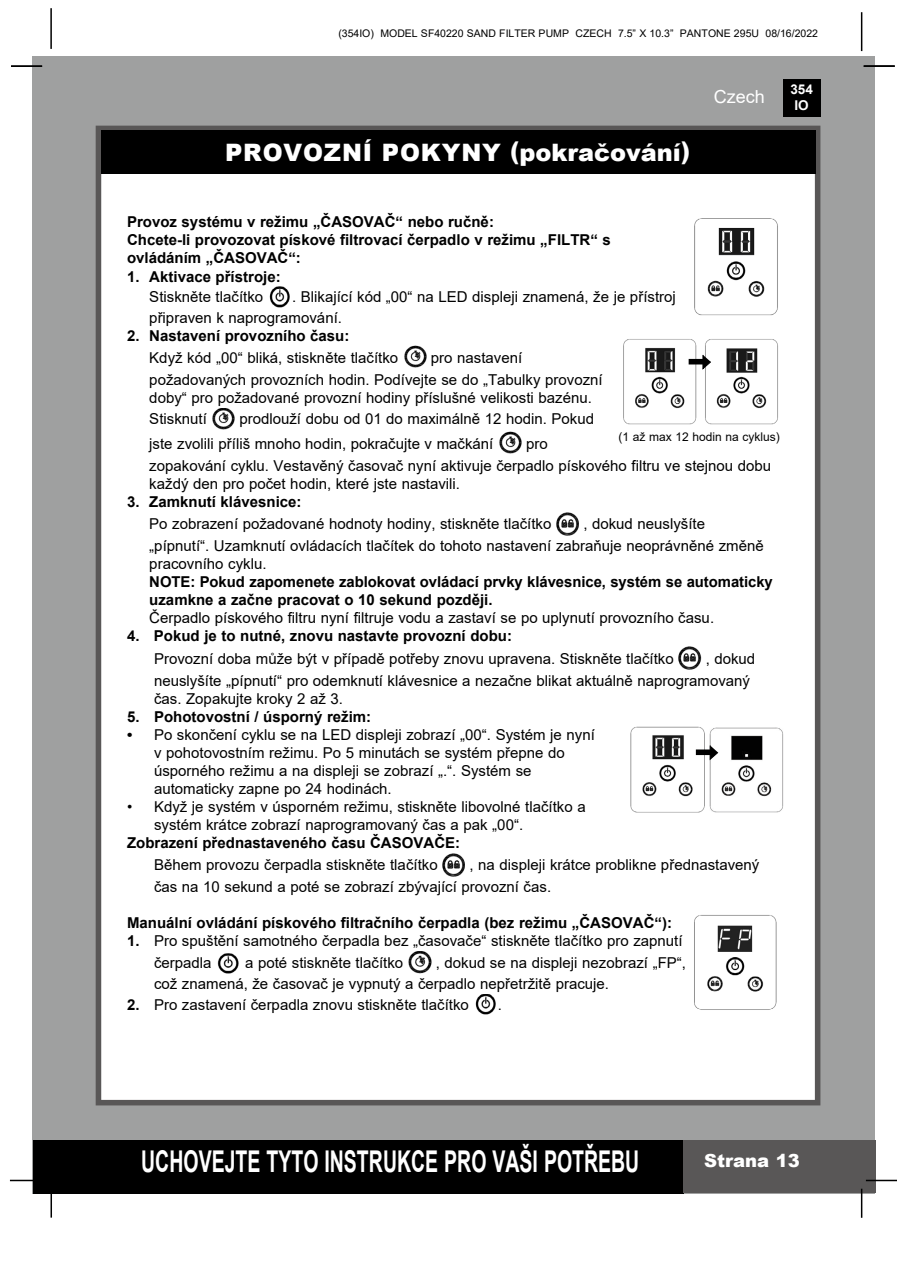
<style>
.page{position:relative;width:897px;height:1264px;background:#fff}
.page>*{position:absolute;margin:0;border:0;box-sizing:border-box;transform-origin:0 0}
.t1{font:700 30px "Arial";color:#fff;scale:.65 1}
.t2{font:900 24px "Arial";letter-spacing:.035em;color:#fff}
.t3{font:900 18px "Arial";color:#fff}
.t4{font:18px "Arial";color:#fff}
.t5{font:15px/18px "Arial";color:#000}
.t6{font:700 15px/18px "Arial";color:#000}
.t7{font:700 13.5px/16.2px "Arial";color:#fff;text-align:center}
.t8{font:12px "Arial";color:#000}
.t9{font:10.5px "Arial";color:#000}
.s1{font-weight:700}
</style>
<div class="page">
<div style="left:33px;top:56px;width:842px;height:1137px;background:#9fa0a0"></div>
<div style="left:782px;top:79px;width:38px;height:38px;background:#000"></div>
<hr style="left:50px;top:8px;width:2px;height:41px;background:#000">
<hr style="left:860px;top:12px;width:2px;height:39px;background:#000">
<div style="left:33px;top:1140px;width:650px;height:53px;background:#000"></div>
<div style="left:682px;top:1140px;width:193px;height:53px;background:#595757"></div>
<hr style="left:865px;top:1179px;width:31px;height:2px;background:#000">
<hr style="left:860px;top:1188px;width:2px;height:29px;background:#000">
<hr style="left:50px;top:1187px;width:2px;height:30px;background:#000">
<hr style="left:10px;top:1179px;width:31px;height:2px;background:#000">
<div style="left:96px;top:126px;width:724px;height:979px;background:#fff;border:6px solid #595757"></div>
<div style="left:101px;top:130px;width:714px;height:44px;background:#000"></div>
<hr style="left:863px;top:65px;width:31px;height:2px;background:#000">
<hr style="left:11px;top:65px;width:31px;height:2px;background:#000">
<img style="left:269px;top:287px;width:21px;height:20px">
<img style="left:404px;top:346px;width:22px;height:22px">
<img style="left:212px;top:408px;width:23px;height:22px">
<img style="left:499px;top:432px;width:22px;height:22px">
<img style="left:556px;top:512px;width:22px;height:23px">
<img style="left:678px;top:646px;width:23px;height:24px">
<img style="left:442px;top:853px;width:23px;height:23px">
<img style="left:217px;top:953px;width:22px;height:21px">
<img style="left:408px;top:951px;width:23px;height:22px">
<img style="left:475px;top:994px;width:21px;height:20px">
<img style="left:694px;top:218px;width:84px;height:98px">
<img style="left:623px;top:339px;width:155px;height:86px">
<div style="left:689px;top:359px;width:15px;height:5px;background:#000"></div>
<svg style="left:702px;top:355px;width:9px;height:14px"></svg>
<img style="left:694px;top:915px;width:83px;height:95px">
<img style="left:630px;top:726px;width:77px;height:87px">
<img style="left:707px;top:727px;width:77px;height:86px">
<div style="left:696px;top:750px;width:15px;height:4px;border:1px solid #000"></div>
<svg style="left:709px;top:745px;width:9px;height:15px"></svg>
<p class="t9" style="left:338px;top:26px;width:481px">(354IO) MODEL SF40220 SAND FILTER PUMP CZECH 7.5” X 10.3” PANTONE 295U 08/16/2022</p>
<h2 class="t2" style="left:225px;top:135px;width:466px">PROVOZNÍ POKYNY (pokračování)</h2>
<p class="t4" style="left:713px;top:84px;width:53px">Czech</p>
<p class="t7" style="left:790px;top:81px;width:24px">354<br>IO</p>
<p class="t6" style="left:127px;top:213px;width:485px">Provoz systému v režimu „ČASOVAČ“ nebo ručně:<br>Chcete-li provozovat pískové filtrovací čerpadlo v režimu „FILTR“ s ovládáním „ČASOVAČ“:</p>
<p class="t6" style="left:127px;top:267px;width:155px">1. Aktivace přístroje:</p>
<p class="t5" style="left:149px;top:288px;width:115px">Stiskněte tlačítko</p>
<p class="t5" style="left:149px;top:286px;width:528px;line-height:20.7px;text-indent:143px">. Blikající kód „00“ na LED displeji znamená, že je přístroj připraven k naprogramování.</p>
<p class="t6" style="left:127px;top:327px;width:224px">2. Nastavení provozního času:</p>
<p class="t5" style="left:149px;top:348px;width:250px">Když kód „00“ bliká, stiskněte tlačítko</p>
<p class="t5" style="left:149px;top:346px;width:455px;line-height:22px;text-indent:281px">pro nastavení požadovaných provozních hodin. Podívejte se do „Tabulky provozní</p>
<p class="t5" style="left:149px;top:387px;width:444px;line-height:21px">doby“ pro požadované provozní hodiny příslušné velikosti bazénu.<br>Stisknutí</p>
<p class="t5" style="left:149px;top:406px;width:446px;line-height:25px;text-indent:90px">prodlouží dobu od 01 do maximálně 12 hodin. Pokud jste zvolili příliš mnoho hodin, pokračujte v mačkání</p>
<p class="t8" style="left:618px;top:428px;width:163px">(1 až max 12 hodin na cyklus)</p>
<p class="t5" style="left:149px;top:432px;width:623px;line-height:22px;text-indent:376px">pro<br>zopakování cyklu. Vestavěný časovač nyní aktivuje čerpadlo pískového filtru ve stejnou dobu</p>
<p class="t5" style="left:149px;top:474px;width:312px">každý den pro počet hodin, které jste nastavili.</p>
<p class="t6" style="left:127px;top:493px;width:176px">3. Zamknutí klávesnice:</p>
<p class="t5" style="left:149px;top:515px;width:403px">Po zobrazení požadované hodnoty hodiny, stiskněte tlačítko</p>
<p class="t5" style="left:149px;top:513px;width:616px;line-height:22.2px;text-indent:434px">, dokud neuslyšíte „pípnutí“. Uzamknutí ovládacích tlačítek do tohoto nastavení zabraňuje neoprávněné změně</p>
<p class="t5" style="left:149px;top:555px;width:119px">pracovního cyklu.</p>
<p class="t6" style="left:149px;top:573px;width:625px">NOTE: Pokud zapomenete zablokovat ovládací prvky klávesnice, systém se automaticky uzamkne a začne pracovat o 10 sekund později.</p>
<p class="t5" style="left:149px;top:609px;width:566px">Čerpadlo pískového filtru nyní filtruje vodu a zastaví se po uplynutí provozního času.</p>
<p class="t6" style="left:127px;top:627px;width:386px">4. Pokud je to nutné, znovu nastavte provozní dobu:</p>
<p class="t5" style="left:154px;top:649px;width:521px">Provozní doba může být v případě potřeby znovu upravena. Stiskněte tlačítko</p>
<p class="t5" style="left:154px;top:647px;width:602px;line-height:22.2px;text-indent:551px">, dokud neuslyšíte „pípnutí“ pro odemknutí klávesnice a nezačne blikat aktuálně naprogramovaný</p>
<p class="t5" style="left:154px;top:689px;width:190px">čas. Zopakujte kroky 2 až 3.</p>
<p class="t6" style="left:127px;top:707px;width:246px">5. Pohotovostní / úsporný režim:</p>
<p class="t5" style="left:154px;top:725px;width:442px;text-indent:-27px"><span class="s1">•</span> Po skončení cyklu se na LED displeji zobrazí „00“. Systém je nyní v pohotovostním režimu. Po 5 minutách se systém přepne do úsporného režimu a na displeji se zobrazí „.“. Systém se automaticky zapne po 24 hodinách.</p>
<p class="t5" style="left:154px;top:797px;width:433px;text-indent:-27px">• Když je systém v úsporném režimu, stiskněte libovolné tlačítko a systém krátce zobrazí naprogramovaný čas a pak „00“.</p>
<p class="t6" style="left:127px;top:833px;width:334px">Zobrazení přednastaveného času ČASOVAČE:</p>
<p class="t5" style="left:154px;top:855px;width:285px">Během provozu čerpadla stiskněte tlačítko</p>
<p class="t5" style="left:154px;top:853px;width:607px;line-height:22.2px;text-indent:315px">, na displeji krátce problikne přednastavený čas na 10 sekund a poté se zobrazí zbývající provozní čas.</p>
<p class="t6" style="left:127px;top:914px;width:546px">Manuální ovládání pískového filtračního čerpadla (bez režimu „ČASOVAČ“):</p>
<p class="t5" style="left:154px;top:930px;width:530px;line-height:21.5px;text-indent:-27px"><span class="s1">1.</span> Pro spuštění samotného čerpadla bez „časovače“ stiskněte tlačítko pro zapnutí čerpadla</p>
<p class="t5" style="left:154px;top:951px;width:533px;line-height:21.5px;text-indent:282px">, dokud se na displeji nezobrazí „FP“, což znamená, že časovač je vypnutý a čerpadlo nepřetržitě pracuje.</p>
<p class="t5" style="left:127px;top:995px;width:343px"><span class="s1">2.</span> Pro zastavení čerpadla znovu stiskněte tlačítko</p>
<p class="t5" style="left:498px;top:995px;width:6px">.</p>
<p class="t5" style="left:245px;top:953px;width:160px">a poté stiskněte tlačítko</p>
<h1 class="t1" style="left:141px;top:1140px;width:767px">UCHOVEJTE TYTO INSTRUKCE PRO VAŠI POTŘEBU</h1>
<p class="t3" style="left:704px;top:1147px;width:97px">Strana 13</p>
</div>
